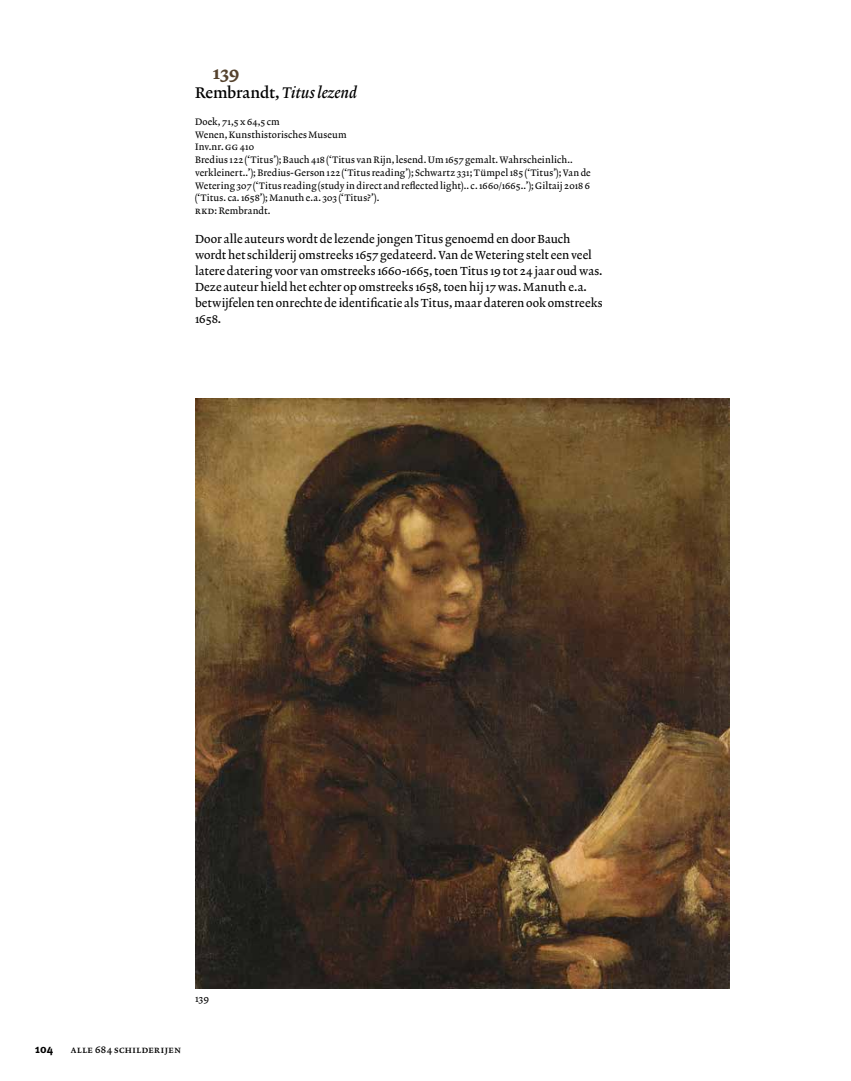
<style>
.page{position:relative;width:851px;height:1081px;background:#fff}
.page>*{position:absolute;margin:0;border:0;box-sizing:border-box;transform-origin:0 0}
.t1{font:700 18.75px "Lexicon OT";color:#55422d}
.t2{font:italic 500 15.62px "Lexicon OT";color:#000}
.t3{font:11.88px/16px "Lexicon OT";letter-spacing:.005em;color:#000}
.t4{font:700 11.88px "Meta Plus OT";color:#000}
.t5{font:500 10px "Lexicon OT";letter-spacing:.045em;color:#000}
.t6{font:10px "Lexicon OT";color:#000}
.t7{font:9.5px/12.8px "Lexicon OT";letter-spacing:.02em;color:#000}
.s1{font-style:normal}
.s2{font-size:10px}
</style>
<div class="page">
<img style="left:195px;top:399px;width:534px;height:590px">
<h1 class="t1" style="left:213px;top:62px;width:28px">139</h1>
<h2 class="t2" style="left:195px;top:83px;width:163px"><span class="s1">Rembrandt,</span> Titus lezend</h2>
<p class="t7" style="left:195px;top:116px;width:397px">Doek, 71,5 x 64,5 cm<br>Wenen, Kunsthistorisches Museum<br>Inv.nr. <span class="s2">GG</span> 410<br>Bredius 122 (‘Titus’); Bauch 418 (‘Titus van Rijn, lesend. Um 1657 gemalt. Wahrscheinlich.. verkleinert..’); Bredius-Gerson 122 (‘Titus reading’); Schwartz 331; Tümpel 185 (‘Titus’); Van de Wetering 307 (‘Titus reading (study in direct and reflected light).. c. 1660/1665..’); Giltaij 2018 6 (‘Titus. ca. 1658’); Manuth e.a. 303 (‘Titus?’).<br><span class="s2">RKD</span>: Rembrandt.</p>
<p class="t3" style="left:195px;top:231px;width:409px">Door alle auteurs wordt de lezende jongen Titus genoemd en door Bauch wordt het schilderij omstreeks 1657 gedateerd. Van de Wetering stelt een veel latere datering voor van omstreeks 1660-1665, toen Titus 19 tot 24 jaar oud was.<br>Deze auteur hield het echter op omstreeks 1658, toen hij 17 was. Manuth e.a. betwijfelen ten onrechte de identificatie als Titus, maar dateren ook omstreeks 1658.</p>
<p class="t6" style="left:195px;top:992px;width:16px">139</p>
<p class="t4" style="left:35px;top:1041px;width:19px">104</p>
<p class="t5" style="left:71px;top:1043px;width:111px">Alle 684 schilderijen</p>
</div>
